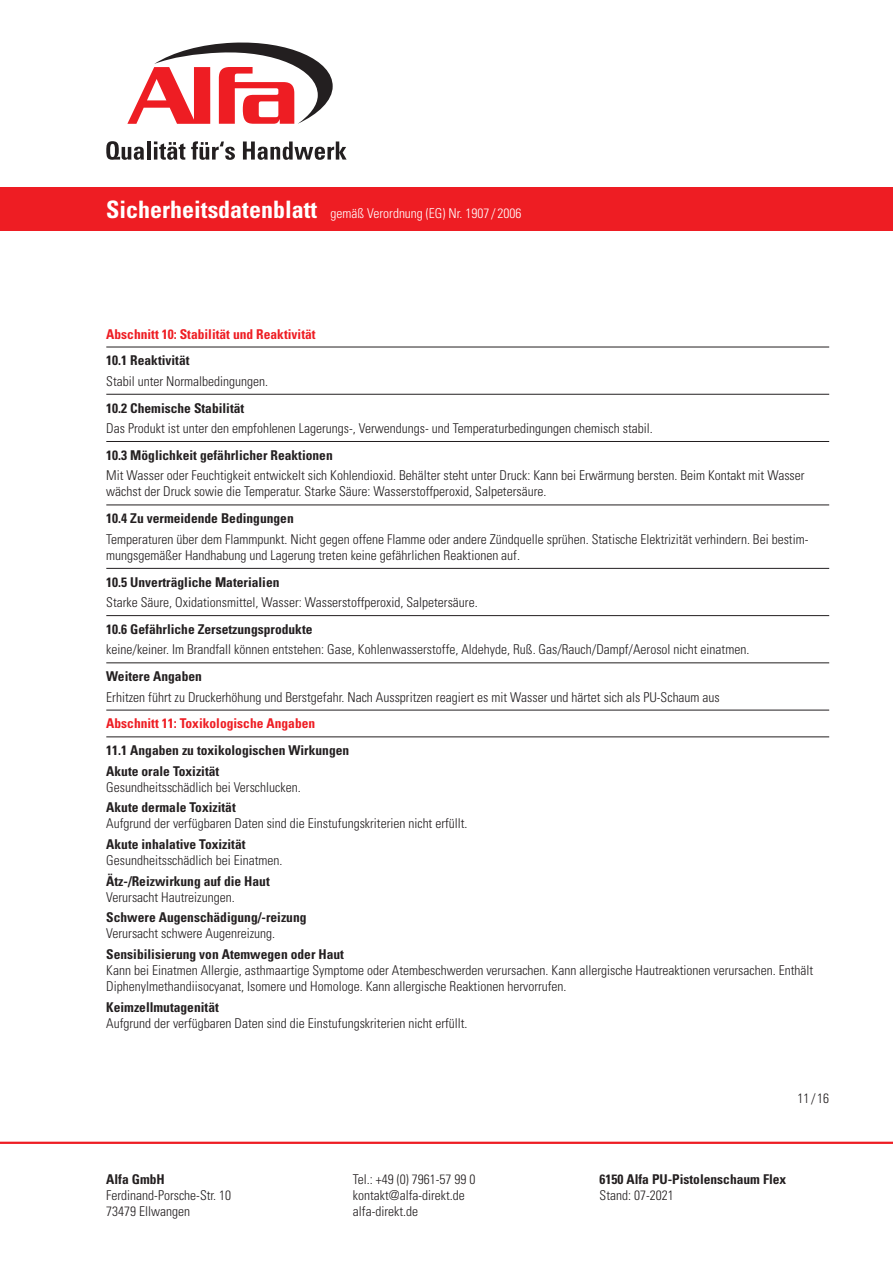
<style>
.page{position:relative;width:893px;height:1263px;background:#fff}
.page>*{position:absolute;margin:0;border:0;box-sizing:border-box;transform-origin:0 0}
.Gliederungspunkte{font:300 condensed 13.5px/16.2px "Univers LT Std";color:#231f20}
.Gliederungspunkte-2{font:700 condensed 13.5px/16.2px "Univers LT Std";color:#231f20}
.Gliederungspunkte-3{font:700 condensed 13.5px "Univers LT Std";color:#ee1d23}
.t1{font:300 condensed 13.5px "Univers LT Std";color:#fff}
.s1{font-weight:700;font-size:24px}
.s2{font-weight:700}
.s3{font-weight:300}
</style>
<div class="page">
<hr style="left:0;top:1142px;width:893px;height:2px;background:#ee1d23">
<div style="left:0;top:187px;width:893px;height:44px;background:#ee1d23"></div>
<svg style="left:106px;top:141px;width:38px;height:19px"></svg>
<hr style="left:147px;top:141px;width:3px;height:19px;background:#231f20">
<svg style="left:154px;top:141px;width:31px;height:19px"></svg>
<svg style="left:191px;top:141px;width:44px;height:19px"></svg>
<svg style="left:243px;top:141px;width:104px;height:19px"></svg>
<svg style="left:127px;top:42px;width:206px;height:82px"></svg>
<hr style="left:106px;top:347px;width:723px;height:1px;background:#231f20">
<hr style="left:106px;top:394px;width:723px;height:1px;background:#231f20">
<hr style="left:106px;top:441px;width:723px;height:1px;background:#231f20">
<hr style="left:106px;top:615px;width:723px;height:1px;background:#231f20">
<hr style="left:106px;top:663px;width:723px;height:1px;background:#231f20">
<hr style="left:106px;top:710px;width:723px;height:1px;background:#231f20">
<hr style="left:106px;top:737px;width:723px;height:1px;background:#231f20">
<hr style="left:106px;top:505px;width:723px;height:1px;background:#231f20">
<hr style="left:106px;top:568px;width:723px;height:1px;background:#231f20">
<p class="t1" style="left:106px;top:205px;width:417px"><span class="s1">Sicherheitsdatenblatt</span> gemäß Verordnung (EG) Nr. 1907 / 2006</p>
<p class="Gliederungspunkte-3" style="left:106px;top:325px;width:211px">Abschnitt 10: Stabilität und Reaktivität</p>
<p class="Gliederungspunkte-2" style="left:106px;top:352px;width:85px">10.1 Reaktivität</p>
<p class="Gliederungspunkte" style="left:106px;top:373px;width:163px">Stabil unter Normalbedingungen.</p>
<p class="Gliederungspunkte-2" style="left:106px;top:400px;width:139px">10.2 Chemische Stabilität</p>
<p class="Gliederungspunkte" style="left:106px;top:420px;width:548px">Das Produkt ist unter den empfohlenen Lagerungs-, Verwendungs- und Temperaturbedingungen chemisch stabil.</p>
<p class="Gliederungspunkte-2" style="left:106px;top:447px;width:228px">10.3 Möglichkeit gefährlicher Reaktionen</p>
<p class="Gliederungspunkte" style="left:106px;top:467px;width:700px">Mit Wasser oder Feuchtigkeit entwickelt sich Kohlendioxid. Behälter steht unter Druck: Kann bei Erwärmung bersten. Beim Kontakt mit Wasser wächst der Druck sowie die Temperatur. Starke Säure: Wasserstoffperoxid, Salpetersäure.</p>
<p class="Gliederungspunkte-2" style="left:106px;top:510px;width:189px">10.4 Zu vermeidende Bedingungen</p>
<p class="Gliederungspunkte" style="left:106px;top:531px;width:704px">Temperaturen über dem Flammpunkt. Nicht gegen offene Flamme oder andere Zündquelle sprühen. Statische Elektrizität verhindern. Bei bestim&shy;mungsgemäßer Handhabung und Lagerung treten keine gefährlichen Reaktionen auf.</p>
<p class="Gliederungspunkte-2" style="left:106px;top:574px;width:175px">10.5 Unverträgliche Materialien</p>
<p class="Gliederungspunkte" style="left:106px;top:594px;width:373px">Starke Säure, Oxidationsmittel, Wasser: Wasserstoffperoxid, Salpetersäure.</p>
<p class="Gliederungspunkte-2" style="left:106px;top:621px;width:208px">10.6 Gefährliche Zersetzungsprodukte</p>
<p class="Gliederungspunkte" style="left:106px;top:641px;width:644px">keine/keiner. Im Brandfall können entstehen: Gase, Kohlenwasserstoffe, Aldehyde, Ruß. Gas/Rauch/Dampf/Aerosol nicht einatmen.</p>
<p class="Gliederungspunkte-2" style="left:106px;top:668px;width:97px">Weitere Angaben</p>
<p class="Gliederungspunkte" style="left:106px;top:689px;width:615px">Erhitzen führt zu Druckerhöhung und Berstgefahr. Nach Ausspritzen reagiert es mit Wasser und härtet sich als PU-Schaum aus</p>
<p class="Gliederungspunkte-3" style="left:106px;top:715px;width:210px">Abschnitt 11: Toxikologische Angaben</p>
<p class="Gliederungspunkte-2" style="left:106px;top:742px;width:244px">11.1 Angaben zu toxikologischen Wirkungen</p>
<p class="Gliederungspunkte" style="left:106px;top:763px;width:196px"><span class="s2">Akute orale Toxizität<br></span>Gesundheitsschädlich bei Verschlucken.</p>
<p class="Gliederungspunkte" style="left:106px;top:799px;width:363px"><span class="s2">Akute dermale Toxizität<br></span>Aufgrund der verfügbaren Daten sind die Einstufungskriterien nicht erfüllt.</p>
<p class="Gliederungspunkte" style="left:106px;top:836px;width:178px"><span class="s2">Akute inhalative Toxizität<br></span>Gesundheitsschädlich bei Einatmen.</p>
<p class="Gliederungspunkte-2" style="left:106px;top:873px;width:165px">Ätz-/Reizwirkung auf die Haut<br><span class="s3">Verursacht Hautreizungen.</span></p>
<p class="Gliederungspunkte-2" style="left:106px;top:909px;width:202px">Schwere Augenschädigung/-reizung<br><span class="s3">Verursacht schwere Augenreizung.</span></p>
<p class="Gliederungspunkte" style="left:106px;top:946px;width:708px"><span class="s2">Sensibilisierung von Atemwegen oder Haut<br></span>Kann bei Einatmen Allergie, asthmaartige Symptome oder Atembeschwerden verursachen. Kann allergische Hautreaktionen verursachen. Enthält<br>Diphenylmethandiisocyanat, Isomere und Homologe. Kann allergische Reaktionen hervorrufen.</p>
<p class="Gliederungspunkte" style="left:106px;top:999px;width:363px"><span class="s2">Keimzellmutagenität<br></span>Aufgrund der verfügbaren Daten sind die Einstufungskriterien nicht erfüllt.</p>
<p class="Gliederungspunkte-2" style="left:106px;top:1171px;width:60px">Alfa GmbH</p>
<p class="Gliederungspunkte" style="left:106px;top:1187px;width:126px">Ferdinand-Porsche-Str. 10<br>73479 Ellwangen</p>
<p class="Gliederungspunkte" style="left:797px;top:1090px;width:33px">11/16</p>
<p class="Gliederungspunkte" style="left:353px;top:1171px;width:124px">Tel.: +49 (0) 7961-57 99 0 kontakt@alfa-direkt.de alfa-direkt.de</p>
<p class="Gliederungspunkte-2" style="left:600px;top:1171px;width:188px">6150 Alfa PU-Pistolenschaum Flex</p>
<p class="Gliederungspunkte" style="left:600px;top:1187px;width:76px">Stand: 07-2021</p>
</div>
